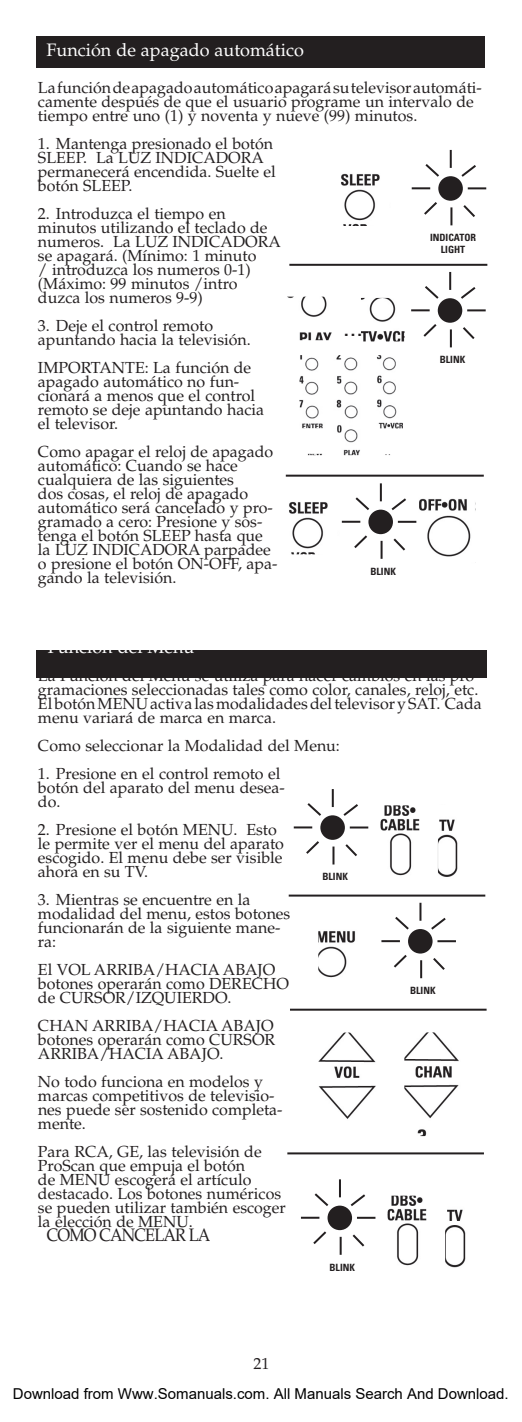
<style>
.page{position:relative;width:522px;height:1422px;background:#fff}
.page>*{position:absolute;margin:0;border:0;box-sizing:border-box;transform-origin:0 0}
.t1{font:24px "Helvetica";color:#231f20}
.t2{font:18px "Palatino";color:#fff}
.t3{font:18px "Palatino";letter-spacing:-.05em;color:#231f20;scale:.9 1}
.t4{font:16px/14px "Palatino";color:#231f20}
.t5{font:15px "Arial";color:#000}
.t6{font:700 condensed 10px/12px "Univers";color:#231f20;text-align:center}
</style>
<div class="page">
<div style="left:36px;top:36px;width:448px;height:32px;background:#231f20"></div>
<div style="left:37px;top:650px;width:450px;height:27px;background:#231f20"></div>
<img style="left:341px;top:173px;width:39px;height:53px">
<div style="left:438px;top:176px;width:25px;height:25px;background:#231f20;border-radius:50%"></div>
<svg style="left:450px;top:150px;width:2px;height:18px"></svg>
<svg style="left:450px;top:207px;width:2px;height:18px"></svg>
<svg style="left:412px;top:187px;width:18px;height:2px"></svg>
<svg style="left:468px;top:187px;width:18px;height:2px"></svg>
<svg style="left:425px;top:164px;width:14px;height:13px"></svg>
<svg style="left:461px;top:165px;width:15px;height:12px"></svg>
<svg style="left:424px;top:202px;width:13px;height:13px"></svg>
<svg style="left:463px;top:205px;width:12px;height:12px"></svg>
<img style="left:361px;top:298px;width:44px;height:43px">
<div style="left:438px;top:298px;width:24px;height:25px;background:#231f20;border-radius:50%"></div>
<svg style="left:449px;top:272px;width:2px;height:18px"></svg>
<svg style="left:450px;top:329px;width:2px;height:18px"></svg>
<svg style="left:411px;top:309px;width:19px;height:2px"></svg>
<svg style="left:467px;top:309px;width:19px;height:2px"></svg>
<svg style="left:425px;top:286px;width:14px;height:13px"></svg>
<svg style="left:461px;top:287px;width:15px;height:12px"></svg>
<svg style="left:423px;top:324px;width:14px;height:13px"></svg>
<svg style="left:463px;top:327px;width:12px;height:12px"></svg>
<img style="left:299px;top:355px;width:104px;height:100px">
<div style="left:298px;top:428px;width:31px;height:26px;background:#fff"></div>
<div style="left:377px;top:429px;width:31px;height:25px;background:#fff"></div>
<img style="left:419px;top:498px;width:57px;height:59px">
<img style="left:287px;top:297px;width:45px;height:43px">
<img style="left:289px;top:502px;width:39px;height:52px">
<div style="left:368px;top:510px;width:25px;height:24px;background:#231f20;border-radius:50%"></div>
<svg style="left:380px;top:483px;width:2px;height:18px"></svg>
<svg style="left:381px;top:541px;width:2px;height:18px"></svg>
<svg style="left:342px;top:521px;width:18px;height:2px"></svg>
<svg style="left:398px;top:521px;width:18px;height:2px"></svg>
<svg style="left:355px;top:497px;width:15px;height:13px"></svg>
<svg style="left:391px;top:498px;width:15px;height:13px"></svg>
<svg style="left:354px;top:535px;width:13px;height:13px"></svg>
<svg style="left:393px;top:538px;width:13px;height:13px"></svg>
<hr style="left:289px;top:264px;width:198px;height:2px;background:#231f20">
<hr style="left:286px;top:475px;width:198px;height:2px;background:#231f20">
<img style="left:438px;top:819px;width:20px;height:58px">
<div style="left:320px;top:815px;width:25px;height:25px;background:#231f20;border-radius:50%"></div>
<svg style="left:332px;top:789px;width:2px;height:18px"></svg>
<svg style="left:332px;top:847px;width:2px;height:18px"></svg>
<svg style="left:294px;top:826px;width:18px;height:2px"></svg>
<svg style="left:350px;top:827px;width:18px;height:2px"></svg>
<svg style="left:307px;top:803px;width:14px;height:13px"></svg>
<svg style="left:343px;top:804px;width:15px;height:12px"></svg>
<svg style="left:306px;top:841px;width:13px;height:13px"></svg>
<svg style="left:345px;top:844px;width:12px;height:13px"></svg>
<img style="left:318px;top:931px;width:37px;height:47px">
<div style="left:408px;top:929px;width:25px;height:25px;background:#231f20;border-radius:50%"></div>
<svg style="left:419px;top:903px;width:2px;height:18px"></svg>
<svg style="left:420px;top:960px;width:2px;height:18px"></svg>
<svg style="left:381px;top:940px;width:19px;height:2px"></svg>
<svg style="left:437px;top:940px;width:19px;height:2px"></svg>
<svg style="left:395px;top:917px;width:14px;height:13px"></svg>
<svg style="left:431px;top:917px;width:15px;height:13px"></svg>
<svg style="left:394px;top:955px;width:13px;height:13px"></svg>
<svg style="left:433px;top:958px;width:12px;height:12px"></svg>
<img style="left:404px;top:1032px;width:55px;height:104px">
<img style="left:380px;top:805px;width:40px;height:71px">
<img style="left:318px;top:1033px;width:58px;height:86px">
<img style="left:445px;top:1209px;width:21px;height:59px">
<div style="left:328px;top:1206px;width:24px;height:24px;background:#231f20;border-radius:50%"></div>
<svg style="left:339px;top:1179px;width:2px;height:18px"></svg>
<svg style="left:340px;top:1237px;width:2px;height:18px"></svg>
<svg style="left:301px;top:1217px;width:18px;height:2px"></svg>
<svg style="left:357px;top:1217px;width:18px;height:2px"></svg>
<svg style="left:314px;top:1193px;width:15px;height:13px"></svg>
<svg style="left:350px;top:1194px;width:16px;height:12px"></svg>
<svg style="left:313px;top:1231px;width:14px;height:13px"></svg>
<svg style="left:352px;top:1234px;width:13px;height:13px"></svg>
<img style="left:387px;top:1196px;width:40px;height:70px">
<hr style="left:289px;top:895px;width:196px;height:2px;background:#231f20">
<hr style="left:290px;top:1009px;width:197px;height:2px;background:#231f20">
<hr style="left:287px;top:1152px;width:197px;height:2px;background:#231f20">
<p class="t2" style="left:47px;top:40px;width:259px">Función de apagado automático</p>
<p class="t4" style="left:38px;top:81px;width:445px">La función de apagado automático apagará su televisor automáti&shy;camente después de que el usuario programe un intervalo de tiempo entre uno (1) y noventa y nueve (99) minutos.</p>
<p class="t4" style="left:38px;top:137px;width:239px">1. Mantenga presionado el botón<br>SLEEP. La LUZ INDICADORA permanecerá encendida. Suelte el botón SLEEP.</p>
<p class="t4" style="left:38px;top:207px;width:244px">2. Introduzca el tiempo en minutos utilizando el teclado de numeros. La LUZ INDICADORA se apagará. (Mínimo: 1 minuto<br>/ introduzca los numeros 0-1) (Máximo: 99 minutos /intro duzca los numeros 9-9)</p>
<p class="t4" style="left:38px;top:319px;width:214px">3. Deje el control remoto apuntando hacia la televisión.</p>
<p class="t4" style="left:38px;top:361px;width:228px">IMPORTANTE: La función de apagado automático no fun&shy;cionará a menos que el control remoto se deje apuntando hacia el televisor.</p>
<p class="t4" style="left:38px;top:445px;width:241px">Como apagar el reloj de apagado automático: Cuando se hace cualquiera de las siguientes<br>dos cosas, el reloj de apagado automático será cancelado y pro&shy;gramado a cero: Presione y sos&shy;tenga el botón SLEEP hasta que la LUZ INDICADORA parpadee o presione el botón ON-OFF, apa&shy;gando la televisión.</p>
<p class="t6" style="left:430px;top:232px;width:48px">INDICATOR<br>LIGHT</p>
<h1 class="t1" style="left:343px;top:311px;width:22px">...</h1>
<p class="t6" style="left:440px;top:354px;width:27px">BLINK</p>
<p class="t6" style="left:370px;top:565px;width:27px">BLINK</p>
<p class="t2" style="left:48px;top:637px;width:148px">Función del Menu</p>
<p class="t4" style="left:38px;top:669px;width:445px">La Función del Menu se utiliza para hacer cambios en las pro&shy;gramaciones seleccionadas tales como color, canales, reloj, etc.<br>El botón MENU activa las modalidades del televisor y SAT. Cada menu variará de marca en marca.</p>
<p class="t4" style="left:38px;top:739px;width:303px">Como seleccionar la Modalidad del Menu:</p>
<p class="t4" style="left:38px;top:767px;width:248px">1. Presione en el control remoto el botón del aparato del menu desea&shy;do.</p>
<p class="t4" style="left:38px;top:823px;width:248px">2. Presione el botón MENU. Esto le permite ver el menu del aparato escogido. El menu debe ser visible ahora en su TV.</p>
<p class="t4" style="left:38px;top:893px;width:254px">3. Mientras se encuentre en la modalidad del menu, estos botones funcionarán de la siguiente mane&shy;ra:</p>
<p class="t4" style="left:38px;top:963px;width:253px">El VOL ARRIBA/HACIA ABAJO botones operarán como DERECHO de CURSOR/IZQUIERDO.</p>
<p class="t4" style="left:38px;top:1019px;width:239px;text-align:justify">CHAN ARRIBA/HACIA ABAJO botones operarán como CURSOR ARRIBA/HACIA ABAJO.</p>
<p class="t4" style="left:38px;top:1075px;width:246px">No todo funciona en modelos y marcas competitivos de televisio&shy;nes puede ser sostenido completa&shy;mente.</p>
<p class="t4" style="left:38px;top:1145px;width:249px">Para RCA, GE, las televisión de<br>ProScan que empuja el botón<br>de MENU escogerá el artículo destacado. Los botones numéricos se pueden utilizar también escoger la elección de MENU.</p>
<p class="t3" style="left:47px;top:1225px;width:183px">COMO CANCELAR LA</p>
<p class="t6" style="left:322px;top:871px;width:27px">BLINK</p>
<p class="t6" style="left:410px;top:984px;width:27px">BLINK</p>
<p class="t4" style="left:254px;top:1357px;width:17px">21</p>
<p class="t6" style="left:330px;top:1261px;width:27px">BLINK</p>
<p class="t5" style="left:13px;top:1385px;width:497px">Download from Www.Somanuals.com. All Manuals Search And Download.</p>
</div>
